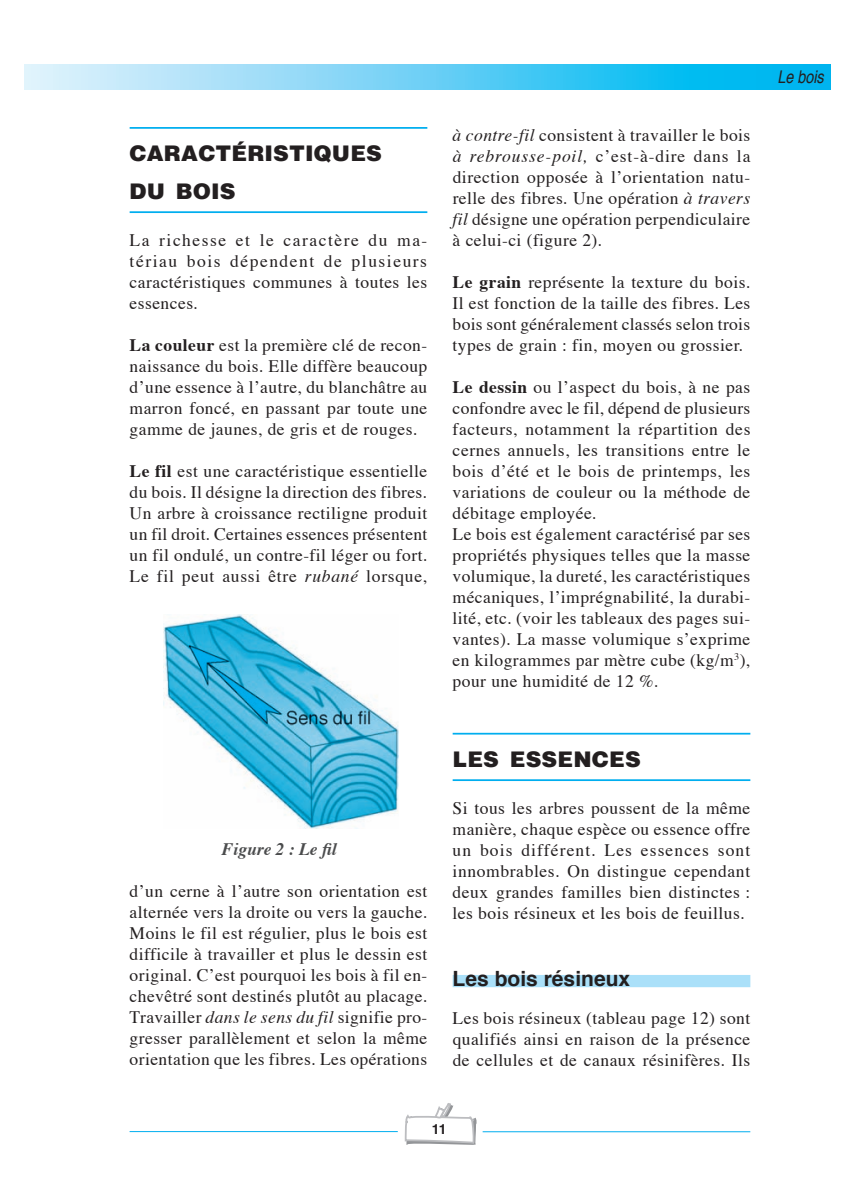
<style>
.page{position:relative;width:853px;height:1192px;background:#fff}
.page>*{position:absolute;margin:0;border:0;box-sizing:border-box;transform-origin:0 0}
.t1{font:900 22.05px/37.8px "Helvetica";color:#231f20}
.t2{font:700 21px "Helvetica";color:#231f20}
.t3{font:17.5px/21px "Times";letter-spacing:.025em;color:#231f20;text-align:justify}
.t4{font:italic 700 17.5px "Times";color:#4b4c4d}
.t5{font:italic condensed 17.5px "Helvetica";color:#231f20}
.t6{font:700 14px "Helvetica";color:#231f20}
.s1{font-weight:700}
.s2{font-style:italic}
</style>
<div class="page">
<svg style="left:25px;top:65px;width:805px;height:24px;background:#66d0f5"></svg>
<svg style="left:405px;top:1103px;width:82px;height:42px"></svg>
<hr style="left:129px;top:1131px;width:268px;height:1px;background:#00aeef">
<hr style="left:482px;top:1131px;width:268px;height:1px;background:#00aeef">
<hr style="left:130px;top:127px;width:297px;height:2px;background:#00aeef">
<hr style="left:130px;top:211px;width:297px;height:2px;background:#00aeef">
<img style="left:163px;top:614px;width:235px;height:214px">
<hr style="left:452px;top:733px;width:298px;height:1px;background:#00aeef">
<hr style="left:452px;top:779px;width:298px;height:2px;background:#00aeef">
<div style="left:452px;top:975px;width:298px;height:12px;background:#aae0f9"></div>
<p class="t1" style="left:130px;top:134px;width:254px">CARACTÉRISTIQUES<br>DU BOIS</p>
<p class="t3" style="left:130px;top:231px;width:299px">La richesse et le caractère du ma&shy;tériau bois dépendent de plusieurs caractéristiques communes à toutes les essences.</p>
<p class="t3" style="left:130px;top:336px;width:299px"><span class="s1">La couleur</span> est la première clé de recon&shy;naissance du bois. Elle diffère beaucoup dʼune essence à lʼautre, du blanchâtre au marron foncé, en passant par toute une gamme de jaunes, de gris et de rouges.</p>
<p class="t3" style="left:130px;top:462px;width:299px"><span class="s1">Le fil</span> est une caractéristique essentielle du bois. Il désigne la direction des fibres.<br>Un arbre à croissance rectiligne produit un fil droit. Certaines essences présentent un fil ondulé, un contre-fil léger ou fort.<br>Le fil peut aussi être <span class="s2">rubané</span> lorsque,</p>
<p class="t3" style="left:452px;top:126px;width:299px"><span class="s2">à contre-fil</span> consistent à travailler le bois <span class="s2">à rebrousse-poil,</span> cʼest-à-dire dans la direction opposée à lʼorientation natu&shy;relle des fibres. Une opération <span class="s2">à travers fil</span> désigne une opération perpendiculaire à celui-ci (figure 2).</p>
<p class="t3" style="left:452px;top:273px;width:299px"><span class="s1">Le grain</span> représente la texture du bois.<br>Il est fonction de la taille des fibres. Les bois sont généralement classés selon trois types de grain : fin, moyen ou grossier.</p>
<p class="t3" style="left:452px;top:378px;width:299px;text-align:left"><span class="s1">Le dessin</span> ou lʼaspect du bois, à ne pas confondre avec le fil, dépend de plusieurs facteurs, notamment la répartition des cernes annuels, les transitions entre le bois dʼété et le bois de printemps, les variations de couleur ou la méthode de débitage employée.<br>Le bois est également caractérisé par ses propriétés physiques telles que la masse volumique, la dureté, les caractéristiques mécaniques, lʼimprégnabilité, la durabi&shy;lité, etc. (voir les tableaux des pages sui&shy;vantes). La masse volumique sʼexprime en kilogrammes par mètre cube (kg/m<sup>3</sup>), pour une humidité de 12 %.</p>
<p class="t4" style="left:222px;top:838px;width:116px">Figure 2 : Le fil</p>
<p class="t3" style="left:130px;top:882px;width:299px">dʼun cerne à lʼautre son orientation est alternée vers la droite ou vers la gauche.<br>Moins le fil est régulier, plus le bois est difficile à travailler et plus le dessin est original. Cʼest pourquoi les bois à fil en&shy;chevêtré sont destinés plutôt au placage.<br>Travailler <span class="s2">dans le sens du fil</span> signifie pro&shy;gresser parallèlement et selon la même orientation que les fibres. Les opérations</p>
<p class="t1" style="left:452px;top:740px;width:190px">LES ESSENCES</p>
<p class="t3" style="left:452px;top:799px;width:299px">Si tous les arbres poussent de la même manière, chaque espèce ou essence offre un bois différent. Les essences sont innombrables. On distingue cependant deux grandes familles bien distinctes : les bois résineux et les bois de feuillus.</p>
<p class="t2" style="left:452px;top:965px;width:179px">Les bois résineux</p>
<p class="t3" style="left:452px;top:1009px;width:299px">Les bois résineux (tableau page 12) sont qualifiés ainsi en raison de la présence de cellules et de canaux résinifères. Ils</p>
<p class="t6" style="left:431px;top:1120px;width:16px">11</p>
<p class="t5" style="left:777px;top:66px;width:51px">Le bois</p>
</div>
